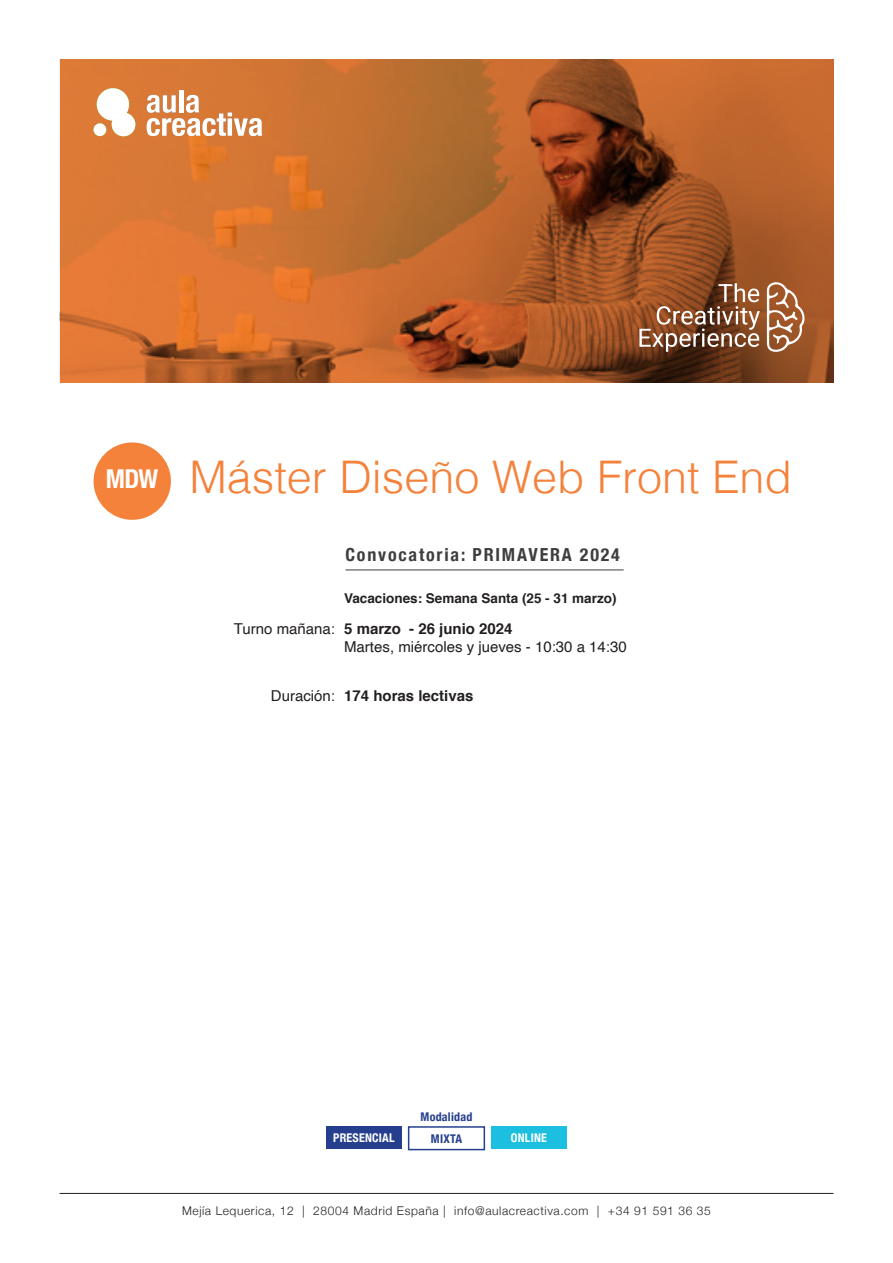
<style>
.page{position:relative;width:893px;height:1263px;background:#fff}
.page>*{position:absolute;margin:0;border:0;box-sizing:border-box;transform-origin:0 0}
.t1{font:300 45px "Helvetica";color:#f4823b}
.subtítulo{font:700 condensed 25.95px "Helvetica Neue";color:#fff}
.t2{font:700 condensed 18px "Helvetica Neue";letter-spacing:.1em;color:#3e3e3f}
.texto{font:15px/18px "Helvetica";color:#231f20}
.texto_1{font:700 15px "Helvetica";color:#231f20}
.texto-2{font:700 13.5px "Helvetica";color:#231f20}
.t3{font:300 12px "Helvetica Neue";letter-spacing:.05em;color:#231f20}
.t4{font:700 condensed 12px "Helvetica Neue";letter-spacing:.02em;color:#fff}
.t5{font:700 condensed 12px "Helvetica Neue";letter-spacing:.02em;color:#253f8e}
.s1{font-weight:700}
.s2{font-weight:400}
</style>
<div class="page">
<div style="left:326px;top:1126px;width:76px;height:23px;background:#253f8e"></div>
<div style="left:408px;top:1126px;width:77px;height:24px;border:2px solid #253f8e"></div>
<div style="left:491px;top:1126px;width:76px;height:23px;background:#1cbfdf"></div>
<svg style="left:60px;top:60px;width:773px;height:323px;background:#b9632c"></svg>
<hr style="left:60px;top:1193px;width:773px;height:1px;background:#231f20">
<hr style="left:345px;top:569px;width:279px;height:1px;background:#3e3e3f">
<div style="left:94px;top:442px;width:77px;height:78px;background:#f4823b;border-radius:50%"></div>
<hr style="left:179px;top:90px;width:4px;height:23px;background:#fff">
<svg style="left:147px;top:95px;width:115px;height:41px"></svg>
<svg style="left:97px;top:88px;width:38px;height:48px"></svg>
<div style="left:94px;top:123px;width:12px;height:13px;background:#fff;border-radius:50%"></div>
<hr style="left:639px;top:329px;width:3px;height:18px;background:#fff">
<svg style="left:641px;top:283px;width:119px;height:69px;background:#946345"></svg>
<svg style="left:767px;top:282px;width:38px;height:70px"></svg>
<p class="subtítulo" style="left:106px;top:457px;width:54px">MDW</p>
<p class="t1" style="left:189px;top:439px;width:604px">Máster Diseño Web Front End</p>
<p class="t2" style="left:345px;top:540px;width:276px">Convocatoria: PRIMAVERA 2024</p>
<p class="texto-2" style="left:344px;top:587px;width:274px">Vacaciones: Semana Santa (25 - 31 marzo)</p>
<p class="texto" style="left:344px;top:620px;width:284px;text-indent:-110px">Turno mañana: <span class="s1">5 marzo - 26 junio 2024<br></span>Martes, miércoles y jueves - 10:30 a 14:30</p>
<p class="texto_1" style="left:271px;top:683px;width:204px"><span class="s2">Duración:</span> 174 horas lectivas</p>
<p class="t5" style="left:421px;top:1107px;width:53px">Modalidad</p>
<p class="t4" style="left:333px;top:1127px;width:63px">PRESENCIAL</p>
<p class="t5" style="left:431px;top:1128px;width:33px">MIXTA</p>
<p class="t4" style="left:511px;top:1127px;width:38px">ONLINE</p>
<p class="t3" style="left:182px;top:1201px;width:530px">Mejía Lequerica, 12 | 28004 Madrid España | info@aulacreactiva.com | +34 91 591 36 35</p>
</div>
